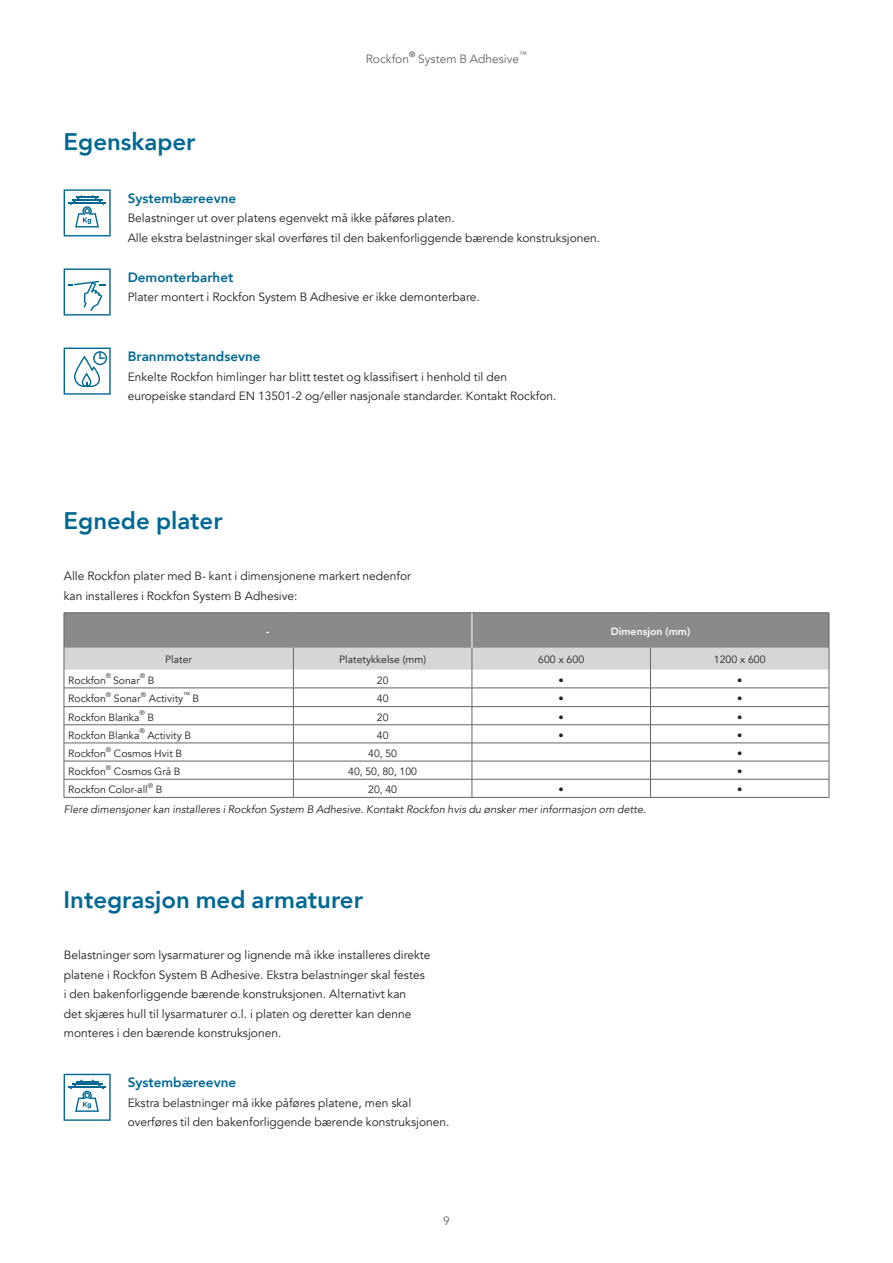
<style>
.page{position:relative;width:893px;height:1263px;background:#fff}
.page>*{position:absolute;margin:0;border:0;box-sizing:border-box;transform-origin:0 0}
.t1{font:800 24px "Avenir";color:#006893}
.t2{font:800 13.5px "Avenir";color:#006893}
.t3{font:12px/19.5px "Avenir";color:#231f20}
.t4{font:12px "Avenir";color:#636466}
.t5{font:italic 10.8px "Avenir";color:#231f20}
.t6{font:10.5px "Avenir";color:#231f20}
.t7{font:800 10.5px "Avenir";color:#fff}
.t8{font:7.8px "Avenir";color:#231f20}
.t9{font:7.8px "Avenir";color:#636466}
.t10{font:6.9px "Avenir";color:#231f20}
</style>
<div class="page">
<svg style="left:64px;top:189px;width:47px;height:47px"></svg>
<svg style="left:64px;top:1074px;width:47px;height:47px"></svg>
<svg style="left:64px;top:348px;width:47px;height:47px"></svg>
<svg style="left:64px;top:268px;width:47px;height:48px"></svg>
<hr style="left:64px;top:612px;width:229px;height:1px;background:#636466">
<hr style="left:293px;top:612px;width:179px;height:1px;background:#636466">
<hr style="left:472px;top:612px;width:178px;height:1px;background:#636466">
<hr style="left:650px;top:612px;width:179px;height:1px;background:#636466">
<hr style="left:64px;top:797px;width:229px;height:1px;background:#636466">
<hr style="left:293px;top:797px;width:179px;height:1px;background:#636466">
<hr style="left:472px;top:797px;width:178px;height:1px;background:#636466">
<hr style="left:650px;top:797px;width:179px;height:1px;background:#636466">
<svg style="left:64px;top:613px;width:766px;height:184px"></svg>
<hr style="left:829px;top:613px;width:1px;height:35px;background:#636466">
<h1 class="t1" style="left:64px;top:123px;width:133px">Egenskaper</h1>
<p class="t4" style="left:366px;top:52px;width:45px">Rockfon</p>
<p class="t8" style="left:409px;top:50px;width:8px">®</p>
<p class="t4" style="left:418px;top:52px;width:103px">System B Adhesive</p>
<p class="t9" style="left:519px;top:50px;width:9px">™</p>
<p class="t2" style="left:128px;top:188px;width:110px">Systembæreevne</p>
<p class="t3" style="left:128px;top:209px;width:474px">Belastninger ut over platens egenvekt må ikke påføres platen.<br>Alle ekstra belastninger skal overføres til den bakenforliggende bærende konstruksjonen.</p>
<p class="t2" style="left:128px;top:267px;width:107px">Demonterbarhet</p>
<p class="t3" style="left:128px;top:288px;width:354px">Plater montert i Rockfon System B Adhesive er ikke demonterbare.</p>
<p class="t2" style="left:128px;top:346px;width:134px">Brannmotstandsevne</p>
<p class="t3" style="left:128px;top:367px;width:430px">Enkelte Rockfon himlinger har blitt testet og klassifisert i henhold til den europeiske standard EN 13501-2 og/eller nasjonale standarder. Kontakt Rockfon.</p>
<h1 class="t1" style="left:64px;top:502px;width:161px">Egnede plater</h1>
<p class="t3" style="left:64px;top:567px;width:349px">Alle Rockfon plater med B- kant i dimensjonene markert nedenfor kan installeres i Rockfon System B Adhesive:</p>
<p class="t7" style="left:266px;top:623px;width:5px">-</p>
<p class="t7" style="left:611px;top:623px;width:81px">Dimensjon (mm)</p>
<p class="t6" style="left:165px;top:653px;width:28px">Plater</p>
<p class="t6" style="left:339px;top:653px;width:88px">Platetykkelse (mm)</p>
<p class="t6" style="left:538px;top:653px;width:47px">600 x 600</p>
<p class="t6" style="left:714px;top:653px;width:53px">1200 x 600</p>
<p class="t6" style="left:68px;top:674px;width:39px">Rockfon</p>
<p class="t10" style="left:106px;top:672px;width:7px">®</p>
<p class="t10" style="left:140px;top:672px;width:7px">®</p>
<p class="t6" style="left:113px;top:674px;width:28px">Sonar</p>
<p class="t6" style="left:148px;top:674px;width:8px">B</p>
<p class="t6" style="left:377px;top:674px;width:13px">20</p>
<p class="t6" style="left:559px;top:674px;width:7px">•</p>
<p class="t6" style="left:737px;top:674px;width:7px">•</p>
<p class="t6" style="left:68px;top:692px;width:39px">Rockfon</p>
<p class="t10" style="left:106px;top:690px;width:7px">®</p>
<p class="t10" style="left:141px;top:690px;width:7px">®</p>
<p class="t10" style="left:183px;top:690px;width:8px">™</p>
<p class="t6" style="left:114px;top:692px;width:28px">Sonar</p>
<p class="t6" style="left:193px;top:692px;width:8px">B</p>
<p class="t6" style="left:377px;top:692px;width:13px">40</p>
<p class="t6" style="left:559px;top:692px;width:7px">•</p>
<p class="t6" style="left:737px;top:692px;width:7px">•</p>
<p class="t6" style="left:149px;top:692px;width:36px">Activity</p>
<p class="t6" style="left:68px;top:711px;width:73px">Rockfon Blanka</p>
<p class="t10" style="left:139px;top:709px;width:7px">®</p>
<p class="t6" style="left:147px;top:711px;width:8px">B</p>
<p class="t6" style="left:377px;top:711px;width:13px">20</p>
<p class="t6" style="left:559px;top:711px;width:7px">•</p>
<p class="t6" style="left:737px;top:711px;width:7px">•</p>
<p class="t6" style="left:68px;top:729px;width:73px">Rockfon Blanka</p>
<p class="t10" style="left:139px;top:727px;width:7px">®</p>
<p class="t6" style="left:147px;top:729px;width:45px">Activity B</p>
<p class="t6" style="left:377px;top:729px;width:13px">40</p>
<p class="t6" style="left:559px;top:729px;width:7px">•</p>
<p class="t6" style="left:737px;top:729px;width:7px">•</p>
<p class="t6" style="left:68px;top:747px;width:39px">Rockfon</p>
<p class="t10" style="left:106px;top:745px;width:7px">®</p>
<p class="t6" style="left:114px;top:747px;width:70px">Cosmos Hvit B</p>
<p class="t6" style="left:368px;top:747px;width:30px">40, 50</p>
<p class="t6" style="left:737px;top:747px;width:7px">•</p>
<p class="t6" style="left:68px;top:765px;width:39px">Rockfon</p>
<p class="t10" style="left:106px;top:763px;width:7px">®</p>
<p class="t6" style="left:114px;top:765px;width:68px">Cosmos Grå B</p>
<p class="t6" style="left:348px;top:765px;width:70px">40, 50, 80, 100</p>
<p class="t6" style="left:737px;top:765px;width:7px">•</p>
<p class="t6" style="left:68px;top:783px;width:81px">Rockfon Color-all</p>
<p class="t10" style="left:148px;top:781px;width:7px">®</p>
<p class="t6" style="left:156px;top:783px;width:8px">B</p>
<p class="t6" style="left:368px;top:783px;width:30px">20, 40</p>
<p class="t6" style="left:559px;top:783px;width:7px">•</p>
<p class="t6" style="left:737px;top:783px;width:7px">•</p>
<p class="t5" style="left:64px;top:802px;width:584px">Flere dimensjoner kan installeres i Rockfon System B Adhesive. Kontakt Rockfon hvis du ønsker mer informasjon om dette.</p>
<h1 class="t1" style="left:64px;top:881px;width:301px">Integrasjon med armaturer</h1>
<p class="t3" style="left:64px;top:946px;width:368px">Belastninger som lysarmaturer og lignende må ikke installeres direkte platene i Rockfon System B Adhesive. Ekstra belastninger skal festes i den bakenforliggende bærende konstruksjonen. Alternativt kan<br>det skjæres hull til lysarmaturer o.l. i platen og deretter kan denne monteres i den bærende konstruksjonen.</p>
<p class="t2" style="left:128px;top:1072px;width:110px">Systembæreevne</p>
<p class="t3" style="left:128px;top:1093px;width:323px">Ekstra belastninger må ikke påføres platene, men skal overføres til den bakenforliggende bærende konstruksjonen.</p>
<p class="t4" style="left:443px;top:1213px;width:8px">9</p>
</div>
